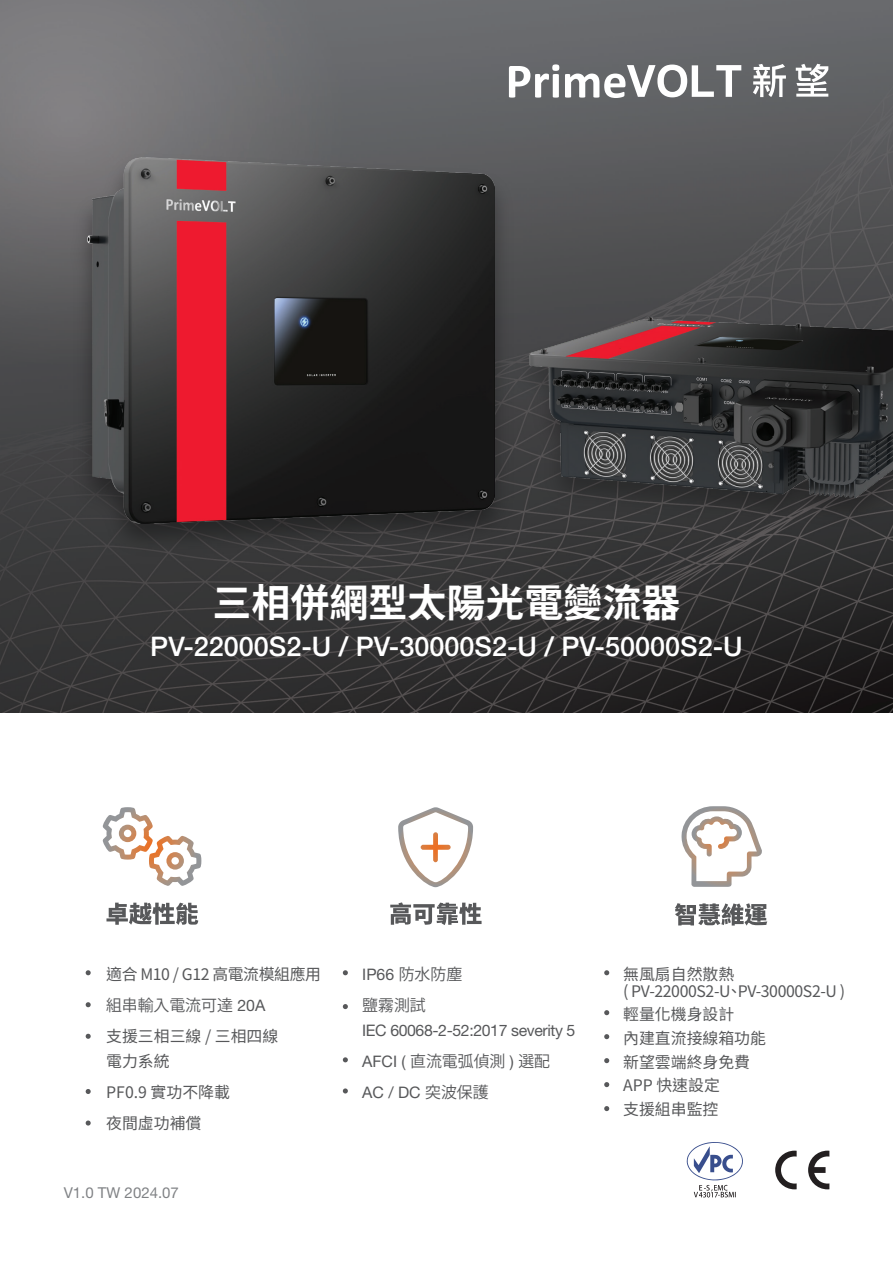
<style>
.page{position:relative;width:893px;height:1263px;background:#fff}
.page>*{position:absolute;margin:0;border:0;box-sizing:border-box;transform-origin:0 0}
.t1{font:700 39px "Noto Sans CJ Ktc";color:#fff}
.t2{font:500 27px "Helvetica Neue LT Pro";color:#fff}
.t3{font:15.9px/23.5px "Noto Sans CJ Ktc";color:#57585a}
.t4{font:15.9px/16.5px "Noto Sans CJ Ktc";letter-spacing:-.025em;color:#57585a}
.t5{font:15.9px "Helvetica Neue LT Pro";letter-spacing:-.025em;color:#57585a}
.t6{font:15.9px "Koz Go Pr 6 N";color:#57585a}
.t7{font:15px "Helvetica Neue LT Pro";color:#808285}
.s1{font-family:"Helvetica Neue LT Pro"}
.s2{font-family:"Koz Go Pr 6 N"}
</style>
<div class="page">
<img style="left:0;top:0;width:893px;height:712px">
<svg style="left:86px;top:970px;width:5px;height:5px"></svg>
<svg style="left:86px;top:1034px;width:5px;height:5px"></svg>
<svg style="left:86px;top:1002px;width:5px;height:5px"></svg>
<svg style="left:86px;top:1120px;width:5px;height:5px"></svg>
<svg style="left:86px;top:1089px;width:5px;height:5px"></svg>
<svg style="left:604px;top:970px;width:5px;height:5px"></svg>
<svg style="left:604px;top:1010px;width:5px;height:5px"></svg>
<svg style="left:604px;top:1034px;width:5px;height:5px"></svg>
<svg style="left:604px;top:1082px;width:5px;height:5px"></svg>
<svg style="left:604px;top:1106px;width:5px;height:5px"></svg>
<svg style="left:604px;top:1058px;width:5px;height:5px"></svg>
<svg style="left:343px;top:970px;width:5px;height:5px"></svg>
<svg style="left:343px;top:1057px;width:5px;height:5px"></svg>
<svg style="left:343px;top:1004px;width:5px;height:5px"></svg>
<svg style="left:343px;top:1088px;width:5px;height:5px"></svg>
<img style="left:62px;top:147px;width:458px;height:416px">
<img style="left:87px;top:158px;width:407px;height:365px">
<svg style="left:753px;top:64px;width:33px;height:33px"></svg>
<svg style="left:796px;top:64px;width:32px;height:33px"></svg>
<svg style="left:509px;top:64px;width:50px;height:34px"></svg>
<svg style="left:565px;top:65px;width:176px;height:33px"></svg>
<svg style="left:106px;top:903px;width:92px;height:22px"></svg>
<svg style="left:103px;top:807px;width:98px;height:79px"></svg>
<svg style="left:390px;top:902px;width:92px;height:23px"></svg>
<svg style="left:398px;top:807px;width:75px;height:80px"></svg>
<svg style="left:675px;top:903px;width:92px;height:23px"></svg>
<svg style="left:681px;top:806px;width:81px;height:81px"></svg>
<svg style="left:808px;top:1151px;width:21px;height:38px"></svg>
<svg style="left:775px;top:1151px;width:22px;height:38px"></svg>
<svg style="left:687px;top:1142px;width:56px;height:55px"></svg>
<img style="left:506px;top:307px;width:387px;height:228px">
<img style="left:530px;top:318px;width:363px;height:179px">
<h1 class="t1" style="left:212px;top:580px;width:469px">三相併網型太陽光電變流器</h1>
<h2 class="t2" style="left:150px;top:630px;width:594px">PV-22000S2-U / PV-30000S2-U / PV-50000S2-U</h2>
<p class="t4" style="left:106px;top:967px;width:216px">適合 M10 / G12 高電流模組應用</p>
<p class="t6" style="left:106px;top:997px;width:161px">組串輸入電流可達 <span class="s1">20A</span></p>
<p class="t3" style="left:106px;top:1025px;width:174px;line-height:24px">支援三相三線 / 三相四線電力系統</p>
<p class="t3" style="left:106px;top:1076px;width:125px;line-height:31px">PF0.9 實功不降載夜間虛功補償</p>
<p class="t7" style="left:64px;top:1184px;width:117px">V1.0 TW 2024.07</p>
<p class="t5" style="left:362px;top:965px;width:101px">IP66 <span class="s2">防水防塵</span></p>
<p class="t6" style="left:362px;top:997px;width:65px">鹽霧測試</p>
<p class="t5" style="left:362px;top:1020px;width:215px">IEC 60068-2-52:2017 severity 5</p>
<p class="t6" style="left:362px;top:1052px;width:189px"><span class="s1">AFCI (</span> 直流電弧偵測 <span class="s1">)</span> 選配</p>
<p class="t5" style="left:362px;top:1082px;width:128px">AC / DC <span class="s2">突波保護</span></p>
<p class="t4" style="left:623px;top:967px;width:223px">無風扇自然散熱<br>( PV-22000S2-U、PV-30000S2-U )</p>
<p class="t3" style="left:623px;top:1003px;width:144px">輕量化機身設計<br>內建直流接線箱功能新望雲端終身免費<br>APP 快速設定<br>支援組串監控</p>
</div>
